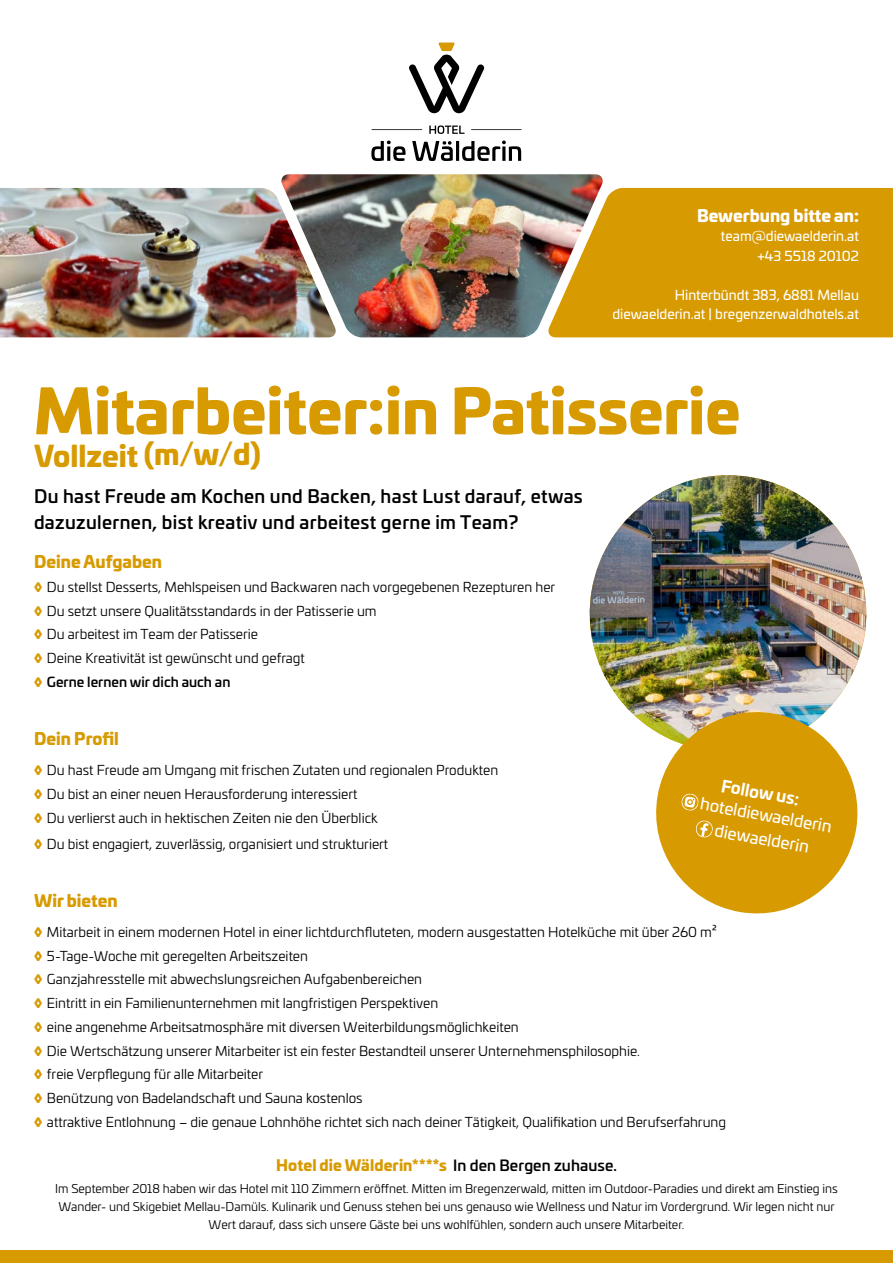
<style>
.page{position:relative;width:893px;height:1263px;background:#fff}
.page>*{position:absolute;margin:0;border:0;box-sizing:border-box;transform-origin:0 0}
.t1{font:900 60px "Univia Pro";color:#d79a00}
.t2{font:900 28.5px "Univia Pro";color:#d79a00}
.t3{font:500 18px/25.5px "Univia Pro";letter-spacing:.02em;color:#000}
.t4{font:900 16.5px "Univia Pro";color:#d79a00}
.t5{font:16.5px "Univia Pro";color:#fff}
.t6{font:900 16.5px "Univia Pro";color:#fff}
.t7{font:700 16.5px "Univia Pro";color:#fff}
.t8{font:900 15px "Univia Pro";letter-spacing:.005em;color:#d79a00}
.t9{font:13.5px "Univia Pro";color:#000}
.t10{font:13.5px "Univia Pro";color:#fff}
.t11{font:500 13.5px "Univia Pro";color:#000}
.t12{font:12px/18px "Univia Pro";color:#000;text-align:center}
.s1{font-weight:900;color:#d79a00}
.s2{font-weight:500;color:#000}
</style>
<div class="page">
<svg style="left:409px;top:43px;width:75px;height:70px"></svg>
<svg style="left:371px;top:141px;width:35px;height:20px"></svg>
<svg style="left:412px;top:141px;width:41px;height:20px"></svg>
<hr style="left:456px;top:141px;width:3px;height:20px;background:#000">
<svg style="left:462px;top:141px;width:59px;height:20px"></svg>
<svg style="left:429px;top:125px;width:35px;height:9px"></svg>
<hr style="left:372px;top:129px;width:50px;height:1px;background:#000">
<hr style="left:471px;top:129px;width:51px;height:1px;background:#000">
<img style="left:281px;top:174px;width:322px;height:163px">
<img style="left:0;top:188px;width:337px;height:149px">
<svg style="left:547px;top:188px;width:346px;height:149px;background:#d39a0e"></svg>
<div style="left:0;top:1250px;width:893px;height:13px;background:#d79a00"></div>
<img style="left:589px;top:475px;width:278px;height:252px">
<svg style="left:648px;top:704px;width:217px;height:210px;fill:#d79a00"></svg>
<svg style="left:681px;top:793px;width:18px;height:18px"></svg>
<svg style="left:695px;top:820px;width:18px;height:18px"></svg>
<p class="t6" style="left:697px;top:202px;width:163px">Bewerbung bitte an:</p>
<p class="t10" style="left:721px;top:226px;width:140px">team@diewaelderin.at</p>
<p class="t10" style="left:757px;top:245px;width:103px">+43 5518 20102</p>
<p class="t10" style="left:675px;top:284px;width:186px">Hinterbündt 383, 6881 Mellau</p>
<p class="t10" style="left:612px;top:304px;width:248px">diewaelderin.at | bregenzerwaldhotels.at</p>
<p class="t1" style="left:34px;top:362px;width:708px">Mitarbeiter:in Patisserie</p>
<p class="t2" style="left:34px;top:432px;width:228px">Vollzeit (m/w/d)</p>
<p class="t3" style="left:34px;top:482px;width:550px">Du hast Freude am Kochen und Backen, hast Lust darauf, etwas dazuzulernen, bist kreativ und arbeitest gerne im Team?</p>
<p class="t4" style="left:34px;top:548px;width:129px">Deine Aufgaben</p>
<p class="t9" style="left:34px;top:577px;width:523px"><span class="s1">◊</span> Du stellst Desserts, Mehlspeisen und Backwaren nach vorgegebenen Rezepturen her</p>
<p class="t9" style="left:34px;top:601px;width:344px"><span class="s1">◊</span> Du setzt unsere Qualitätsstandards in der Patisserie um</p>
<p class="t9" style="left:34px;top:625px;width:225px"><span class="s1">◊</span> Du arbeitest im Team der Patisserie</p>
<p class="t9" style="left:34px;top:648px;width:272px"><span class="s1">◊</span> Deine Kreativität ist gewünscht und gefragt</p>
<p class="t11" style="left:34px;top:671px;width:198px"><span class="s1">◊</span> Gerne lernen wir dich auch an</p>
<p class="t4" style="left:34px;top:725px;width:86px">Dein Profil</p>
<p class="t9" style="left:34px;top:760px;width:466px"><span class="s1">◊</span> Du hast Freude am Umgang mit frischen Zutaten und regionalen Produkten</p>
<p class="t9" style="left:34px;top:784px;width:325px"><span class="s1">◊</span> Du bist an einer neuen Herausforderung interessiert</p>
<p class="t9" style="left:34px;top:808px;width:345px"><span class="s1">◊</span> Du verlierst auch in hektischen Zeiten nie den Überblick</p>
<p class="t9" style="left:34px;top:834px;width:356px"><span class="s1">◊</span> Du bist engagiert, zuverlässig, organisiert und strukturiert</p>
<p class="t7" style="left:724px;top:773px;width:81px;rotate:10deg">Follow us:</p>
<p class="t5" style="left:703px;top:791px;width:135px;rotate:10deg">hoteldiewaelderin</p>
<p class="t5" style="left:717px;top:818px;width:97px;rotate:10deg">diewaelderin</p>
<p class="t4" style="left:34px;top:887px;width:85px">Wir bieten</p>
<p class="t9" style="left:34px;top:922px;width:684px"><span class="s1">◊</span> Mitarbeit in einem modernen Hotel in einer lichtdurchfluteten, modern ausgestatten Hotelküche mit über 260 m²</p>
<p class="t9" style="left:34px;top:946px;width:275px"><span class="s1">◊</span> 5-Tage-Woche mit geregelten Arbeitszeiten</p>
<p class="t9" style="left:34px;top:969px;width:389px"><span class="s1">◊</span> Ganzjahresstelle mit abwechslungsreichen Aufgabenbereichen</p>
<p class="t9" style="left:34px;top:993px;width:406px"><span class="s1">◊</span> Eintritt in ein Familienunternehmen mit langfristigen Perspektiven</p>
<p class="t9" style="left:34px;top:1017px;width:486px"><span class="s1">◊</span> eine angenehme Arbeitsatmosphäre mit diversen Weiterbildungsmöglichkeiten</p>
<p class="t9" style="left:34px;top:1041px;width:607px"><span class="s1">◊</span> Die Wertschätzung unserer Mitarbeiter ist ein fester Bestandteil unserer Unternehmensphilosophie.</p>
<p class="t9" style="left:34px;top:1064px;width:230px"><span class="s1">◊</span> freie Verpflegung für alle Mitarbeiter</p>
<p class="t9" style="left:34px;top:1088px;width:330px"><span class="s1">◊</span> Benützung von Badelandschaft und Sauna kostenlos</p>
<p class="t9" style="left:34px;top:1112px;width:693px"><span class="s1">◊</span> attraktive Entlohnung – die genaue Lohnhöhe richtet sich nach deiner Tätigkeit, Qualifikation und Berufserfahrung</p>
<p class="t8" style="left:276px;top:1153px;width:342px">Hotel die Wälderin****s <span class="s2">In den Bergen zuhause.</span></p>
<p class="t12" style="left:55px;top:1179px;width:784px">Im September 2018 haben wir das Hotel mit 110 Zimmern eröffnet. Mitten im Bregenzerwald, mitten im Outdoor-Paradies und direkt am Einstieg ins<br>Wander- und Skigebiet Mellau-Damüls. Kulinarik und Genuss stehen bei uns genauso wie Wellness und Natur im Vordergrund. Wir legen nicht nur<br>Wert darauf, dass sich unsere Gäste bei uns wohlfühlen, sondern auch unsere Mitarbeiter.</p>
</div>
